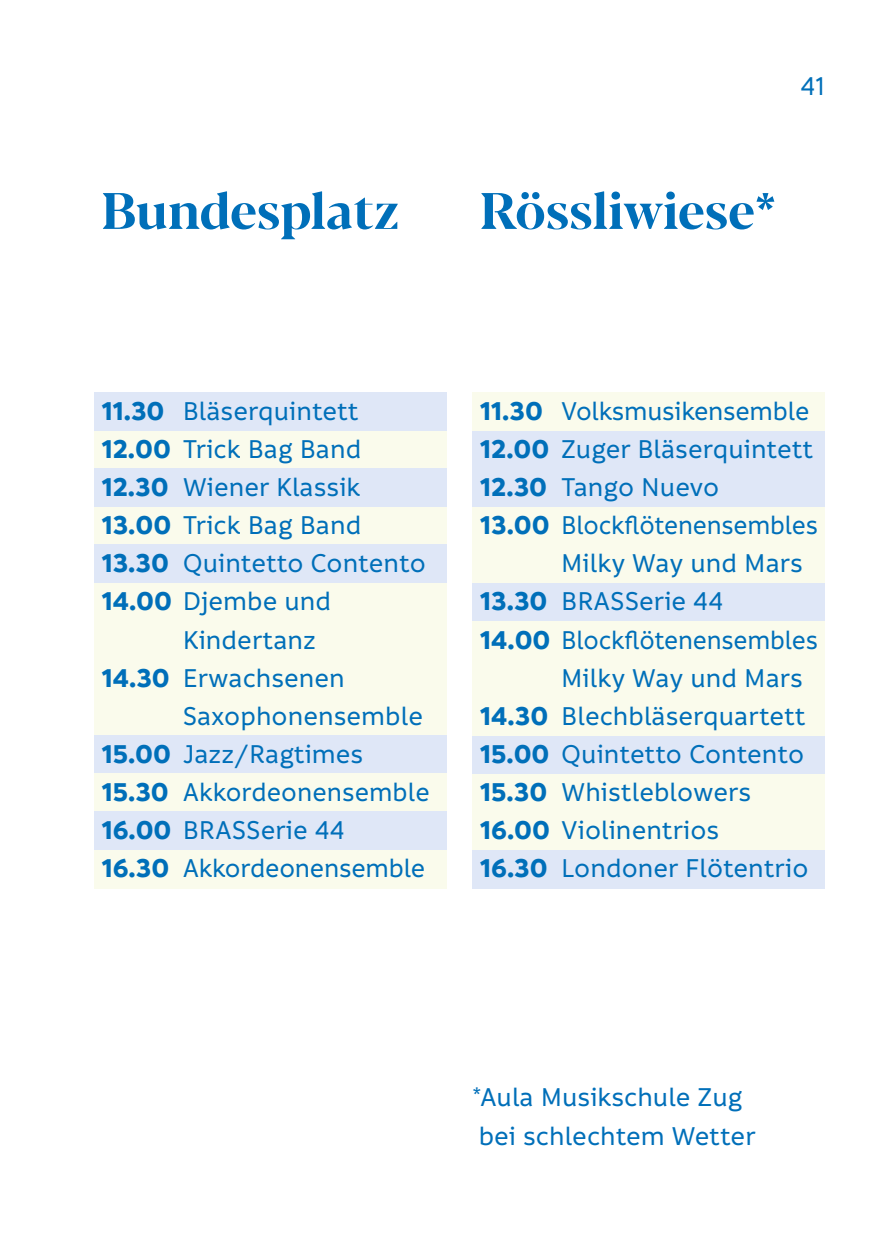
<style>
.page{position:relative;width:893px;height:1259px;background:#fff}
.page>*{position:absolute;margin:0;border:0;box-sizing:border-box;transform-origin:0 0}
.t1{font:700 51px "Blacker Display";color:#006fb9}
.t2{font:500 27.6px/38.1px "Informative";color:#006fb9}
.t3{font:500 27.6px "Informative";color:#006fb9;scale:.96 1}
.s1{font-weight:700}
</style>
<div class="page">
<div style="left:472px;top:850px;width:353px;height:38px;background:#dfe7f7"></div>
<div style="left:472px;top:812px;width:353px;height:38px;background:#fafbec"></div>
<div style="left:472px;top:773px;width:353px;height:39px;background:#fafbec"></div>
<div style="left:472px;top:735px;width:353px;height:38px;background:#dfe7f7"></div>
<div style="left:472px;top:697px;width:353px;height:38px;background:#fafbec"></div>
<div style="left:472px;top:621px;width:353px;height:76px;background:#fafbec"></div>
<div style="left:472px;top:583px;width:353px;height:38px;background:#dfe7f7"></div>
<div style="left:472px;top:506px;width:353px;height:77px;background:#fafbec"></div>
<div style="left:472px;top:468px;width:353px;height:38px;background:#dfe7f7"></div>
<div style="left:472px;top:430px;width:353px;height:38px;background:#dfe7f7"></div>
<div style="left:472px;top:392px;width:353px;height:38px;background:#fafbec"></div>
<div style="left:94px;top:430px;width:352px;height:38px;background:#fafbec"></div>
<div style="left:94px;top:392px;width:352px;height:38px;background:#dfe7f7"></div>
<div style="left:94px;top:506px;width:352px;height:39px;background:#fafbec"></div>
<div style="left:94px;top:468px;width:352px;height:38px;background:#dfe7f7"></div>
<div style="left:94px;top:583px;width:352px;height:76px;background:#fafbec"></div>
<div style="left:94px;top:545px;width:352px;height:38px;background:#dfe7f7"></div>
<div style="left:94px;top:659px;width:352px;height:76px;background:#fafbec"></div>
<div style="left:94px;top:735px;width:353px;height:38px;background:#dfe7f7"></div>
<div style="left:94px;top:773px;width:352px;height:39px;background:#fafbec"></div>
<div style="left:94px;top:812px;width:352px;height:38px;background:#dfe7f7"></div>
<div style="left:94px;top:850px;width:352px;height:38px;background:#fafbec"></div>
<p class="t2" style="left:800px;top:68px;width:26px">41</p>
<h1 class="t1" style="left:102px;top:180px;width:299px">Bundesplatz</h1>
<h1 class="t1" style="left:480px;top:180px;width:297px">Rössliwiese*</h1>
<p class="t2" style="left:102px;top:392px;width:258px"><span class="s1">11.30</span> Bläserquintett</p>
<p class="t2" style="left:102px;top:430px;width:261px"><span class="s1">12.00</span> Trick Bag Band</p>
<p class="t2" style="left:102px;top:469px;width:260px"><span class="s1">12.30</span> Wiener Klassik</p>
<p class="t2" style="left:102px;top:507px;width:261px"><span class="s1">13.00</span> Trick Bag Band</p>
<p class="t2" style="left:102px;top:545px;width:326px"><span class="s1">13.30</span> Quintetto Contento</p>
<p class="t2" style="left:102px;top:583px;width:231px"><span class="s1">14.00</span> Djembe und</p>
<p class="t2" style="left:183px;top:621px;width:135px">Kindertanz</p>
<p class="t2" style="left:102px;top:659px;width:245px"><span class="s1">14.30</span> Erwachsenen</p>
<p class="t2" style="left:183px;top:697px;width:242px">Saxophonensemble</p>
<p class="t2" style="left:102px;top:735px;width:263px"><span class="s1">15.00</span> Jazz/Ragtimes</p>
<p class="t2" style="left:102px;top:774px;width:329px"><span class="s1">15.30</span> Akkordeonensemble</p>
<p class="t2" style="left:102px;top:812px;width:245px"><span class="s1">16.00</span> BRASSerie 44</p>
<p class="t2" style="left:102px;top:850px;width:325px"><span class="s1">16.30</span> Akkordeonensemble</p>
<p class="t2" style="left:480px;top:392px;width:331px"><span class="s1">11.30</span> Volksmusikensemble</p>
<p class="t2" style="left:480px;top:430px;width:335px"><span class="s1">12.00</span> Zuger Bläserquintett</p>
<p class="t2" style="left:480px;top:469px;width:241px"><span class="s1">12.30</span> Tango Nuevo</p>
<p class="t3" style="left:480px;top:511px;width:353px"><span class="s1">13.00</span> Blockflötenensembles</p>
<p class="t2" style="left:561px;top:545px;width:243px">Milky Way und Mars</p>
<p class="t2" style="left:480px;top:583px;width:245px"><span class="s1">13.30</span> BRASSerie 44</p>
<p class="t3" style="left:480px;top:625px;width:353px"><span class="s1">14.00</span> Blockflötenensembles</p>
<p class="t2" style="left:561px;top:659px;width:243px">Milky Way und Mars</p>
<p class="t2" style="left:480px;top:697px;width:327px"><span class="s1">14.30</span> Blechbläserquartett</p>
<p class="t2" style="left:480px;top:735px;width:326px"><span class="s1">15.00</span> Quintetto Contento</p>
<p class="t2" style="left:480px;top:774px;width:273px"><span class="s1">15.30</span> Whistleblowers</p>
<p class="t2" style="left:480px;top:812px;width:241px"><span class="s1">16.00</span> Violinentrios</p>
<p class="t2" style="left:480px;top:850px;width:330px"><span class="s1">16.30</span> Londoner Flötentrio</p>
<p class="t2" style="left:472px;top:1079px;width:286px">*Aula Musikschule Zug bei schlechtem Wetter</p>
</div>
